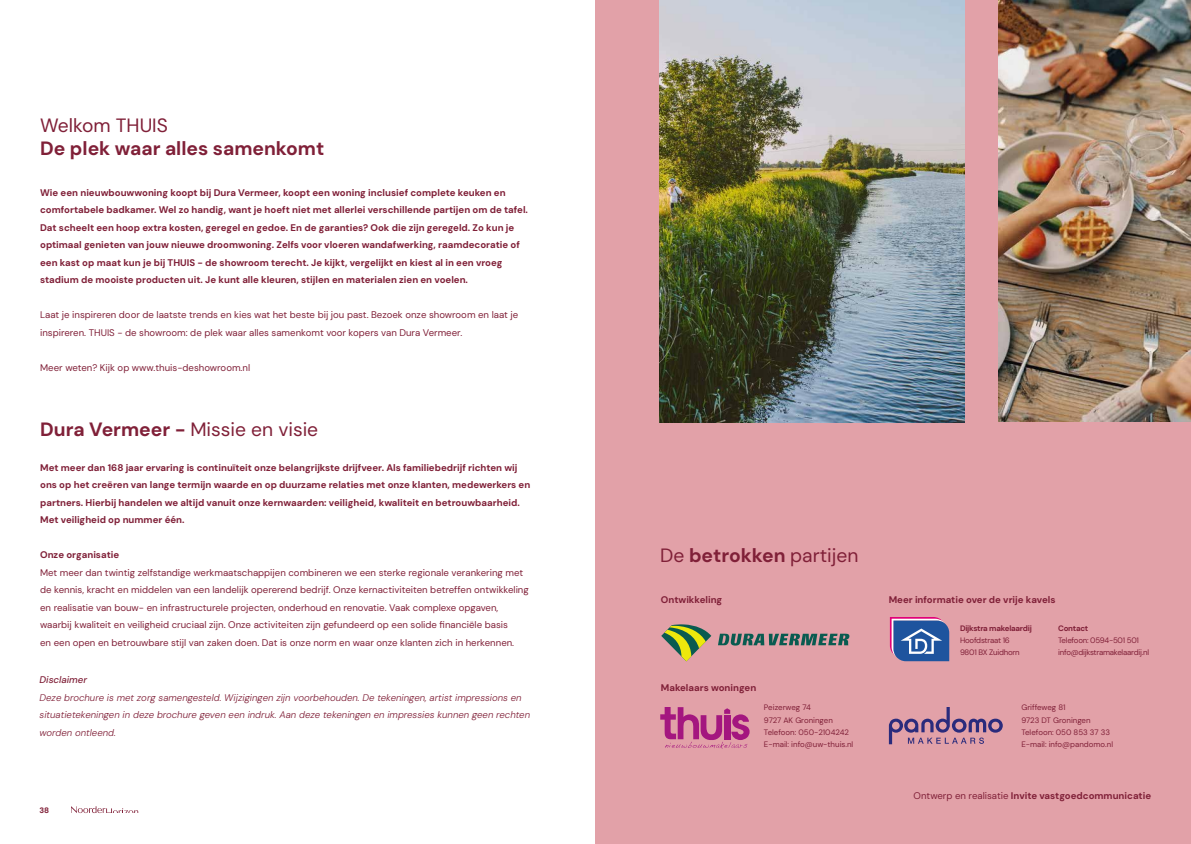
<style>
.page{position:relative;width:1191px;height:844px;background:#fff}
.page>*{position:absolute;margin:0;border:0;box-sizing:border-box;transform-origin:0 0}
.t1{font:19.25px "DM Sans 18 pt";color:#802038}
.t2{font:700 19.25px "DM Sans 18 pt";color:#802038}
.t3{font:700 9.62px/17.5px "DM Sans 18 pt";color:#802038}
.t4{font:9.62px/17.5px "DM Sans 18 pt";color:#802038}
.t5{font:italic 300 9.62px/17.5px "DM Sans 18 pt";color:#802038}
.t6{font:italic 500 9.62px "DM Sans 18 pt";color:#802038}
.t7{font:7.88px/12.2px "DM Sans 18 pt";color:#802038}
.t8{font:7.88px/12.2px "DM Sans 18 pt";letter-spacing:-.02em;color:#802038}
.t9{font:700 7.88px "DM Sans 18 pt";letter-spacing:-.03em;color:#802038}
.t10{font:800 7.88px "DM Sans 18 pt";color:#802038}
.s1{font-weight:700}
.s2{font-weight:400}
</style>
<div class="page">
<svg style="left:71px;top:806px;width:67px;height:6px"></svg>
<div style="left:595px;top:0;width:596px;height:843px;background:#e2a1a8"></div>
<svg style="left:718px;top:633px;width:131px;height:12px"></svg>
<svg style="left:661px;top:624px;width:50px;height:37px"></svg>
<svg style="left:890px;top:617px;width:59px;height:44px"></svg>
<svg style="left:660px;top:707px;width:89px;height:41px"></svg>
<svg style="left:889px;top:707px;width:113px;height:37px"></svg>
<img style="left:999px;top:0;width:192px;height:421px">
<img style="left:659px;top:0;width:305px;height:423px">
<h1 class="t1" style="left:40px;top:113px;width:129px">Welkom THUIS</h1>
<h1 class="t2" style="left:40px;top:136px;width:286px">De plek waar alles samenkomt</h1>
<p class="t3" style="left:40px;top:183px;width:489px">Wie een nieuwbouwwoning koopt bij Dura Vermeer, koopt een woning inclusief complete keuken en comfortabele badkamer. Wel zo handig, want je hoeft niet met allerlei verschillende partijen om de tafel.<br>Dat scheelt een hoop extra kosten, geregel en gedoe. En de garanties? Ook die zijn geregeld. Zo kun je optimaal genieten van jouw nieuwe droomwoning. Zelfs voor vloeren wandafwerking, raamdecoratie of een kast op maat kun je bij THUIS - de showroom terecht. Je kijkt, vergelijkt en kiest al in een vroeg stadium de mooiste producten uit. Je kunt alle kleuren, stijlen en materialen zien en voelen.</p>
<p class="t4" style="left:40px;top:306px;width:479px">Laat je inspireren door de laatste trends en kies wat het beste bij jou past. Bezoek onze showroom en laat je inspireren. THUIS - de showroom: de plek waar alles samenkomt voor kopers van Dura Vermeer.</p>
<p class="t4" style="left:40px;top:358px;width:211px">Meer weten? Kijk op www.thuis-deshowroom.nl</p>
<h1 class="t1" style="left:40px;top:417px;width:279px"><span class="s1">Dura Vermeer -</span> Missie en visie</h1>
<p class="t3" style="left:40px;top:458px;width:492px">Met meer dan 168 jaar ervaring is continuïteit onze belangrijkste drijfveer. Als familiebedrijf richten wij ons op het creëren van lange termijn waarde en op duurzame relaties met onze klanten, medewerkers en partners. Hierbij handelen we altijd vanuit onze kernwaarden: veiligheid, kwaliteit en betrouwbaarheid.<br>Met veiligheid op nummer één.</p>
<p class="t3" style="left:40px;top:546px;width:81px">Onze organisatie</p>
<p class="t4" style="left:40px;top:563px;width:490px">Met meer dan twintig zelfstandige werkmaatschappijen combineren we een sterke regionale verankering met de kennis, kracht en middelen van een landelijk opererend bedrijf. Onze kernactiviteiten betreffen ontwikkeling en realisatie van bouw- en infrastructurele projecten, onderhoud en renovatie. Vaak complexe opgaven, waarbij kwaliteit en veiligheid cruciaal zijn. Onze activiteiten zijn gefundeerd op een solide financiële basis<br>en een open en betrouwbare stijl van zaken doen. Dat is onze norm en waar onze klanten zich in herkennen.</p>
<p class="t6" style="left:40px;top:673px;width:49px">Disclaimer</p>
<p class="t5" style="left:40px;top:688px;width:492px">Deze brochure is met zorg samengesteld. Wijzigingen zijn voorbehouden. De tekeningen, artist impressions en situatietekeningen in deze brochure geven een indruk. Aan deze tekeningen en impressies kunnen geen rechten worden ontleend.</p>
<p class="t10" style="left:40px;top:804px;width:11px">38</p>
<h1 class="t1" style="left:660px;top:543px;width:200px">De <span class="s1">betrokken</span> partijen</h1>
<p class="t3" style="left:661px;top:591px;width:63px">Ontwikkeling</p>
<p class="t3" style="left:661px;top:678px;width:97px">Makelaars woningen</p>
<p class="t3" style="left:888px;top:591px;width:168px">Meer informatie over de vrije kavels</p>
<p class="t9" style="left:960px;top:623px;width:73px">Dijkstra makelaardij</p>
<p class="t8" style="left:960px;top:634px;width:61px">Hoofdstraat 16<br>9801 BX Zuidhorn</p>
<p class="t9" style="left:1058px;top:623px;width:32px">Contact</p>
<p class="t8" style="left:1058px;top:634px;width:92px">Telefoon: 0594-501 501 info@dijkstramakelaardij.nl</p>
<p class="t7" style="left:764px;top:701px;width:91px">Peizerweg 74<br>9727 AK Groningen<br>Telefoon: 050-2104242<br>E-mail: info@uw-thuis.nl</p>
<p class="t7" style="left:1021px;top:701px;width:93px">Griffeweg 81<br>9723 DT Groningen<br>Telefoon: 050 853 37 33<br>E-mail: info@pandomo.nl</p>
<p class="t3" style="left:913px;top:786px;width:239px"><span class="s2">Ontwerp en realisatie</span> Invite vastgoedcommunicatie</p>
</div>
